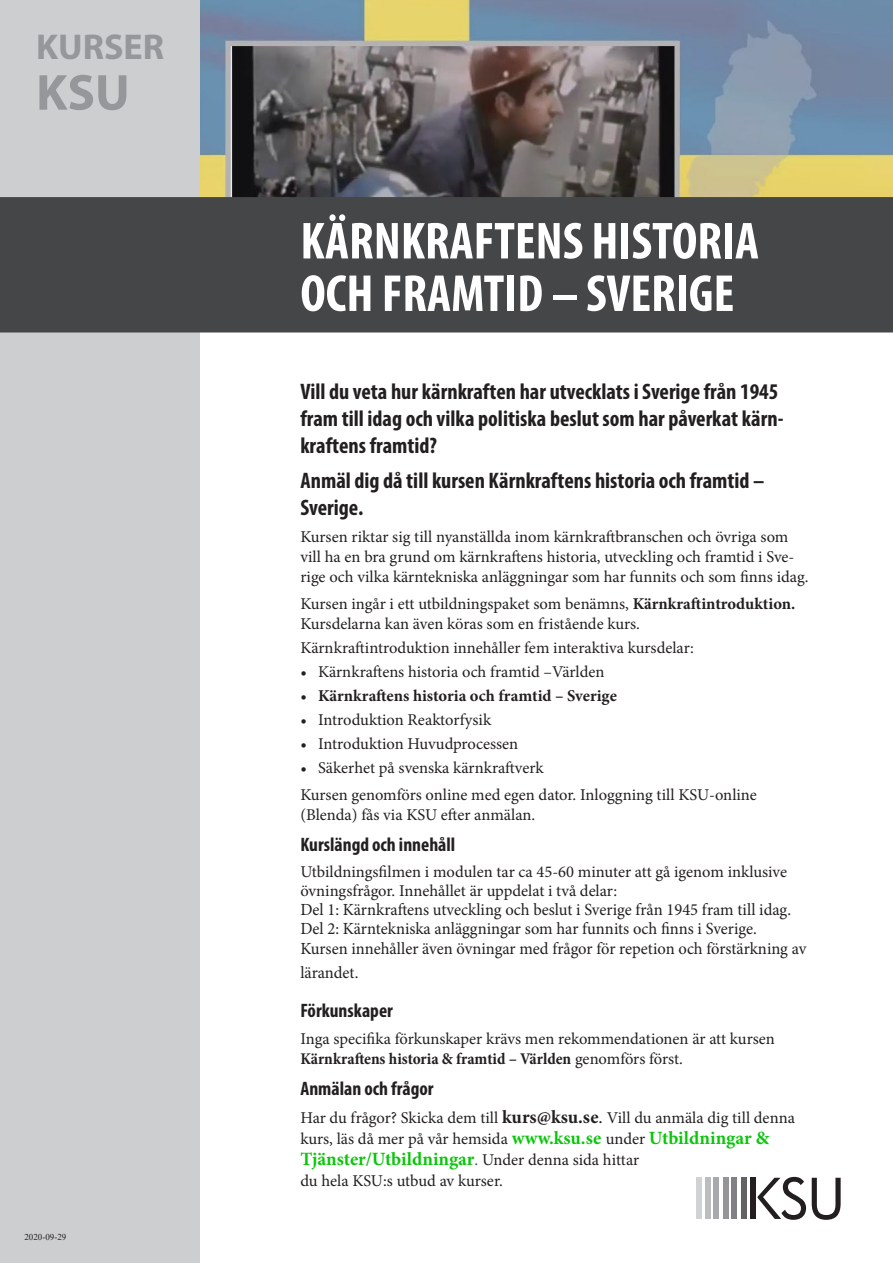
<style>
.page{position:relative;width:893px;height:1263px;background:#fff}
.page>*{position:absolute;margin:0;border:0;box-sizing:border-box;transform-origin:0 0}
.Text_i_bild{font:700 condensed 52.5px/52.5px "Myriad Pro";color:#fff}
.Rubrik_1{font:700 51px "Myriad Pro";color:#95979a}
.Rubrik_1-2{font:700 36px "Myriad Pro";color:#95979a}
.Text_i_bild-2{font:700 condensed 22.5px/27px "Myriad Pro";color:#231f20}
.Text_i_bild-3{font:700 condensed 19.5px "Myriad Pro";color:#231f20}
.Text_i_bild-4{font:700 18.75px "Minion Pro";letter-spacing:-.005em;color:#0cc50c}
.Text_i_bild-5{font:16.95px/19.8px "Minion Pro";color:#231f20}
.Text_i_bild-6{font:16.5px/19.8px "Minion Pro";color:#231f20}
.Text_i_bild-7{font:700 16.5px "Minion Pro";color:#231f20}
.Rubrik_3{font:9px "Times New Roman";color:#231f20}
.s1{font-weight:700}
.s2{font-weight:400}
.s3{font-weight:700;font-stretch:condensed}
.s4{font-weight:700;font-size:18.75px}
.s5{font-size:18.75px}
.s6{font-weight:700;font-size:18.75px;color:#0cc50c}
.s7{font-weight:400;font-size:16.5px;color:#454c5f}
.s8{font-weight:400;font-size:16.5px;color:#231f20}
</style>
<div class="page">
<svg style="left:757px;top:1177px;width:49px;height:43px"></svg>
<svg style="left:812px;top:1178px;width:29px;height:42px"></svg>
<div style="left:705px;top:1177px;width:5px;height:42px;background:#bcbdc0"></div>
<div style="left:696px;top:1177px;width:5px;height:42px;background:#d1d2d4"></div>
<div style="left:714px;top:1177px;width:5px;height:42px;background:#a8a9ad"></div>
<div style="left:723px;top:1177px;width:5px;height:42px;background:#939598"></div>
<div style="left:732px;top:1177px;width:5px;height:42px;background:#808285"></div>
<div style="left:741px;top:1177px;width:5px;height:42px;background:#636366"></div>
<div style="left:750px;top:1177px;width:6px;height:42px;background:#231f20"></div>
<img style="left:199px;top:0;width:694px;height:197px">
<div style="left:0;top:0;width:199px;height:1263px;background:#cdced0"></div>
<div style="left:0;top:197px;width:893px;height:135px;background:#454647"></div>
<p class="Rubrik_1-2" style="left:36px;top:23px;width:130px">KURSER</p>
<p class="Rubrik_1" style="left:36px;top:59px;width:95px">KSU</p>
<p class="Rubrik_3" style="left:24px;top:1230px;width:43px">2020-09-29</p>
<p class="Text_i_bild" style="left:300px;top:214px;width:460px">KÄRNKRAFTENS HISTORIA<br>OCH FRAMTID – SVERIGE</p>
<p class="Text_i_bild-2" style="left:300px;top:378px;width:485px">Vill du veta hur kärnkraften har utvecklats i Sverige från 1945 fram till idag och vilka politiska beslut som har påverkat kärn&shy;kraftens framtid?</p>
<p class="Text_i_bild-2" style="left:300px;top:466px;width:466px">Anmäl dig då till kursen Kärnkraftens historia och framtid –<br>Sverige.</p>
<p class="Text_i_bild-6" style="left:300px;top:527px;width:510px">Kursen riktar sig till nyanställda inom kärnkraftbranschen och övriga som vill ha en bra grund om kärnkraftens historia, utveckling och framtid i Sve&shy;rige och vilka kärntekniska anläggningar som har funnits och som finns idag.</p>
<p class="Text_i_bild-6" style="left:300px;top:594px;width:496px">Kursen ingår i ett utbildningspaket som benämns, <span class="s1">Kärnkraftintroduktion.<br></span>Kursdelarna kan även köras som en fristående kurs.</p>
<p class="Text_i_bild-6" style="left:300px;top:638px;width:395px">Kärnkraftintroduktion innehåller fem interaktiva kursdelar:</p>
<p class="Text_i_bild-6" style="left:300px;top:662px;width:306px">• Kärnkraftens historia och framtid –Världen</p>
<p class="Text_i_bild-7" style="left:300px;top:684px;width:318px"><span class="s2">•</span> Kärnkraftens historia och framtid – Sverige</p>
<p class="Text_i_bild-6" style="left:300px;top:710px;width:192px">• Introduktion Reaktorfysik</p>
<p class="Text_i_bild-6" style="left:300px;top:734px;width:219px">• Introduktion Huvudprocessen</p>
<p class="Text_i_bild-6" style="left:300px;top:758px;width:245px">• Säkerhet på svenska kärnkraftverk</p>
<p class="Text_i_bild-6" style="left:300px;top:785px;width:458px">Kursen genomförs online med egen dator. Inloggning till KSU-online (Blenda) fås via KSU efter anmälan.</p>
<p class="Text_i_bild-3" style="left:300px;top:832px;width:156px">Kurslängd och innehåll</p>
<p class="Text_i_bild-6" style="left:300px;top:861px;width:488px">Utbildningsfilmen i modulen tar ca 45-60 minuter att gå igenom inklusive övningsfrågor. Innehållet är uppdelat i två delar:</p>
<p class="Text_i_bild-5" style="left:300px;top:899px;width:507px">Del 1: Kärnkraftens utveckling och beslut i Sverige från 1945 fram till idag.<br>Del 2: Kärntekniska anläggningar som har funnits och finns i Sverige.<br>Kursen innehåller även övningar med frågor för repetion och förstärkning av</p>
<p class="Text_i_bild-5" style="left:300px;top:962px;width:60px">lärandet.</p>
<p class="Text_i_bild-3" style="left:300px;top:998px;width:94px">Förkunskaper</p>
<p class="Text_i_bild-6" style="left:300px;top:1029px;width:476px">Inga specifika förkunskaper krävs men rekommendationen är att kursen<br><span class="s3">Kärnkraftens historia &amp; framtid – Världen</span> genomförs först.</p>
<p class="Text_i_bild-3" style="left:300px;top:1076px;width:135px">Anmälan och frågor</p>
<p class="Text_i_bild-6" style="left:300px;top:1107px;width:496px;line-height:21px">Har du frågor? Skicka dem till <span class="s4">kurs@ksu.se</span><span class="s5">.</span> Vill du anmäla dig till denna kurs, läs då mer på vår hemsida <span class="s6">www.ksu.se</span> under <span class="s6">Utbildningar &amp;</span></p>
<p class="Text_i_bild-4" style="left:300px;top:1146px;width:340px">Tjänster/Utbildningar<span class="s7">.</span> <span class="s8">Under denna sida hittar</span></p>
<p class="Text_i_bild-6" style="left:300px;top:1171px;width:204px">du hela KSU:s utbud av kurser.</p>
</div>
